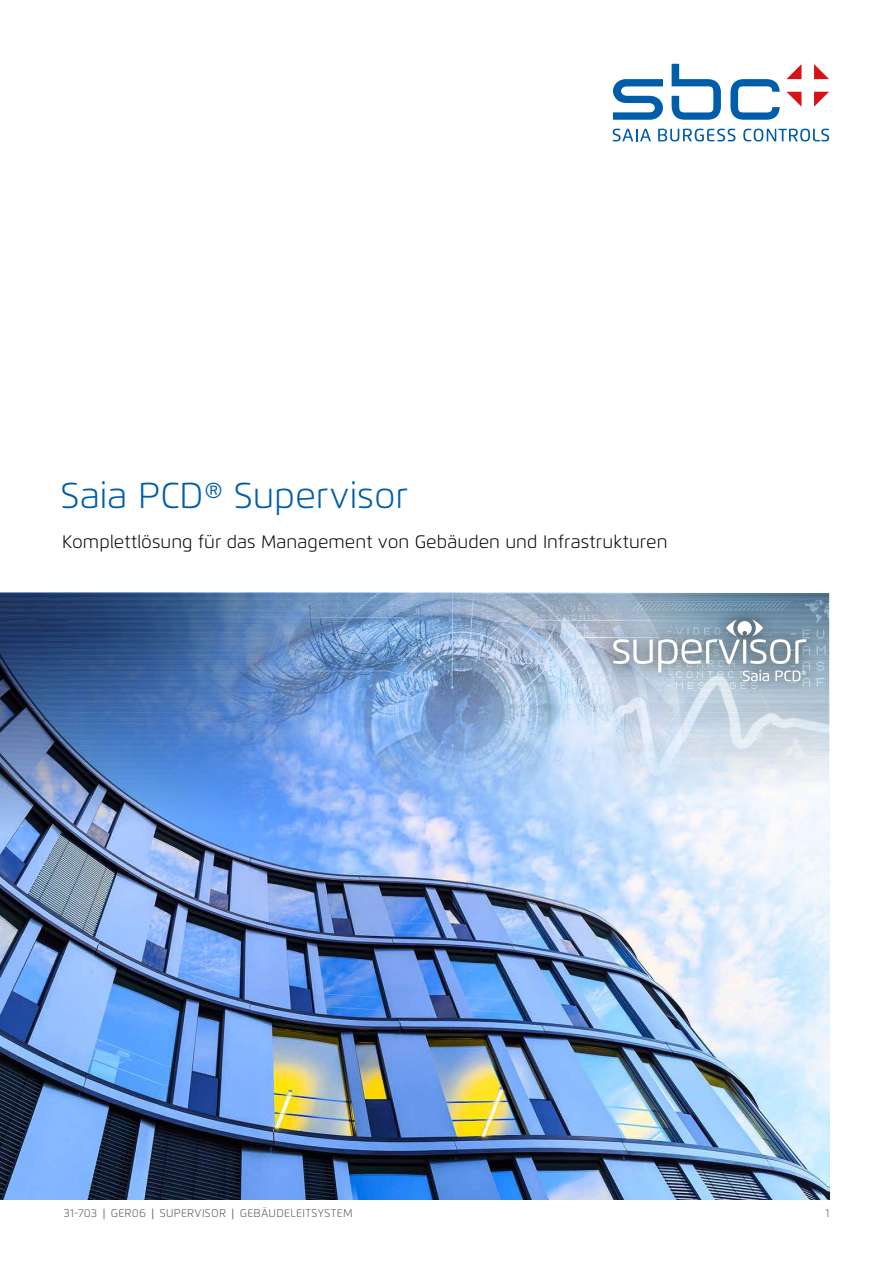
<style>
.page{position:relative;width:893px;height:1263px;background:#fff}
.page>*{position:absolute;margin:0;border:0;box-sizing:border-box;transform-origin:0 0}
.t1{font:300 36px "Flexo";color:#005da9}
.t2{font:300 18px "Flexo";color:#000}
.t3{font:300 11.25px "Flexo";letter-spacing:.025em;color:#575756}
.s1{font-weight:400}
</style>
<div class="page">
<svg style="left:613px;top:64px;width:167px;height:56px"></svg>
<svg style="left:786px;top:64px;width:43px;height:43px"></svg>
<svg style="left:613px;top:129px;width:38px;height:12px"></svg>
<svg style="left:658px;top:129px;width:77px;height:12px"></svg>
<svg style="left:743px;top:129px;width:86px;height:12px"></svg>
<img style="left:0;top:989px;width:829px;height:210px">
<img style="left:0;top:593px;width:829px;height:396px">
<div style="left:598px;top:605px;width:223px;height:92px;background:#000;opacity:.75"></div>
<svg style="left:613px;top:619px;width:193px;height:62px;background:#a3b3c0"></svg>
<h1 class="t1" style="left:61px;top:474px;width:349px">Saia PCD® Supervisor</h1>
<p class="t2" style="left:62px;top:530px;width:607px">Komplettlösung für das Management von Gebäuden und Infrastrukturen</p>
<p class="t3" style="left:64px;top:1206px;width:290px">31-703 <span class="s1">|</span> GER06 <span class="s1">|</span> SUPERVISOR <span class="s1">|</span> GEBÄUDELEITSYSTEM</p>
<p class="t3" style="left:825px;top:1206px;width:5px">1</p>
</div>
